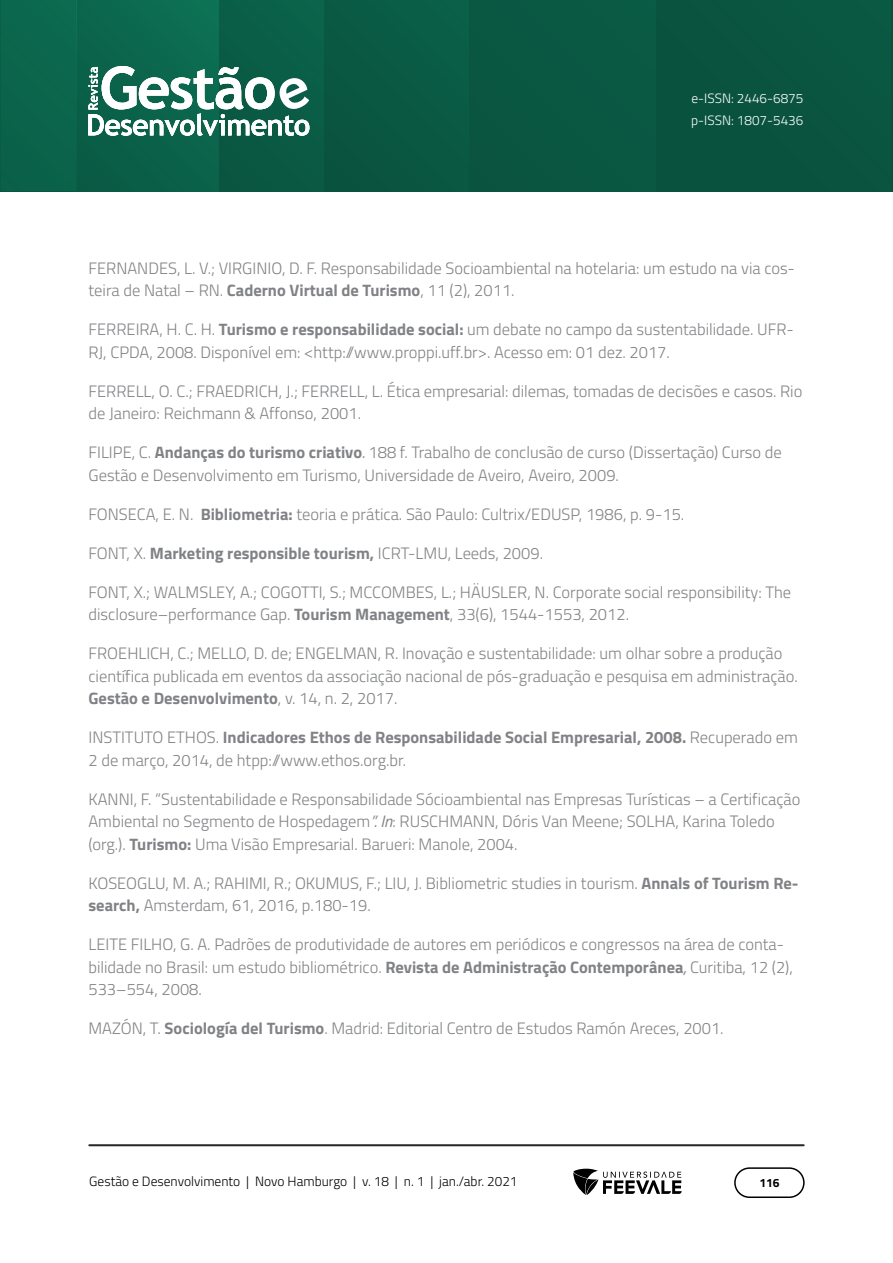
<style>
.page{position:relative;width:893px;height:1263px;background:#fff}
.page>*{position:absolute;margin:0;border:0;box-sizing:border-box;transform-origin:0 0}
.Referências{font:300 16.5px/22.5px "Titillium Web";color:#808285}
.Referências-2{font:700 16.5px "Titillium Web";color:#808285}
.t1{font:300 13.5px "Titillium Web";color:#000}
.t2{font:300 13.5px/22.5px "Titillium Web";color:#fff}
.t3{font:700 12px "Titillium Web";color:#000}
.s1{font-weight:700}
.s2{font-weight:400;font-style:italic}
.s3{font-weight:300}
</style>
<div class="page">
<hr style="left:890px;top:0;width:3px;height:191px;background:#0a4f3b">
<img style="left:0;top:0;width:890px;height:191px">
<hr style="left:219px;top:0;width:1px;height:191px;background:#0a5a45">
<img style="left:76px;top:0;width:1px;height:191px">
<hr style="left:657px;top:0;width:1px;height:191px;background:#09533e">
<hr style="left:89px;top:1144px;width:715px;height:2px;background:#282828">
<div style="left:734px;top:1167px;width:71px;height:31px;border:2px solid #000;border-radius:15px"></div>
<svg style="left:573px;top:1169px;width:109px;height:26px"></svg>
<svg style="left:88px;top:66px;width:221px;height:70px"></svg>
<p class="t2" style="left:691px;top:86px;width:114px">e-ISSN: 2446-6875 p-ISSN: 1807-5436</p>
<p class="Referências" style="left:88px;top:256px;width:708px">FERNANDES, L. V.; VIRGINIO, D. F. Responsabilidade Socioambiental na hotelaria: um estudo na via cos&shy;teira de Natal – RN. <span class="s1">Caderno Virtual de Turismo</span>, 11 (2), 2011.</p>
<p class="Referências" style="left:88px;top:317px;width:707px">FERREIRA, H. C. H. <span class="s1">Turismo e responsabilidade social:</span> um debate no campo da sustentabilidade. UFR-<br>RJ, CPDA, 2008. Disponível em: &lt;http://www.proppi.uff.br&gt;. Acesso em: 01 dez. 2017.</p>
<p class="Referências" style="left:88px;top:379px;width:715px">FERRELL, O. C.; FRAEDRICH, J.; FERRELL, L. Ética empresarial: dilemas, tomadas de decisões e casos. Rio de Janeiro: Reichmann &amp; Affonso, 2001.</p>
<p class="Referências" style="left:88px;top:440px;width:695px">FILIPE, C. <span class="s1">Andanças do turismo criativo</span><span class="s2">.</span> 188 f. Trabalho de conclusão de curso (Dissertação) Curso de<br>Gestão e Desenvolvimento em Turismo, Universidade de Aveiro, Aveiro, 2009.</p>
<p class="Referências" style="left:88px;top:502px;width:597px">FONSECA, E. N. <span class="s1">Bibliometria:</span> teoria e prática. São Paulo: Cultrix/EDUSP, 1986, p. 9-15.</p>
<p class="Referências-2" style="left:88px;top:540px;width:456px"><span class="s3">FONT, X.</span> Marketing responsible tourism, <span class="s3">ICRT-LMU, Leeds, 2009.</span></p>
<p class="Referências" style="left:88px;top:580px;width:704px">FONT, X.; WALMSLEY, A.; COGOTTI, S.; MCCOMBES, L.; HÄUSLER, N. Corporate social responsibility: The disclosure–performance Gap. <span class="s1">Tourism Management</span>, 33(6), 1544-1553, 2012.</p>
<p class="Referências" style="left:88px;top:641px;width:711px">FROEHLICH, C.; MELLO, D. de; ENGELMAN, R. Inovação e sustentabilidade: um olhar sobre a produção científica publicada em eventos da associação nacional de pós-graduação e pesquisa em administração.<br><span class="s1">Gestão e Desenvolvimento</span>, v. 14, n. 2, 2017.</p>
<p class="Referências" style="left:88px;top:725px;width:711px">INSTITUTO ETHOS. <span class="s1">Indicadores Ethos de Responsabilidade Social Empresarial, 2008.</span> Recuperado em<br>2 de março, 2014, de htpp://www.ethos.org.br.</p>
<p class="Referências" style="left:88px;top:787px;width:714px">KANNI, F. “Sustentabilidade e Responsabilidade Sócioambiental nas Empresas Turísticas – a Certificação<br>Ambiental no Segmento de Hospedagem<span class="s2">”. In</span>: RUSCHMANN, Dóris Van Meene; SOLHA, Karina Toledo (org.). <span class="s1">Turismo:</span> Uma Visão Empresarial. Barueri: Manole, 2004.</p>
<p class="Referências" style="left:88px;top:871px;width:712px">KOSEOGLU, M. A.; RAHIMI, R.; OKUMUS, F.; LIU, J. Bibliometric studies in tourism. <span class="s1">Annals of Tourism Re&shy;search,</span> Amsterdam, 61, 2016, p.180-19.</p>
<p class="Referências" style="left:88px;top:932px;width:706px">LEITE FILHO, G. A. Padrões de produtividade de autores em periódicos e congressos na área de conta&shy;bilidade no Brasil: um estudo bibliométrico. <span class="s1">Revista de Administração Contemporânea</span><span class="s2">,</span> Curitiba, 12 (2),<br>533–554, 2008.</p>
<p class="Referências" style="left:88px;top:1016px;width:637px">MAZÓN, T. <span class="s1">Sociología del Turismo</span>. Madrid: Editorial Centro de Estudos Ramón Areces, 2001.</p>
<p class="t1" style="left:89px;top:1171px;width:430px">Gestão e Desenvolvimento | Novo Hamburgo | v. 18 | n. 1 | jan./abr. 2021</p>
<p class="t3" style="left:759px;top:1174px;width:22px">116</p>
</div>
